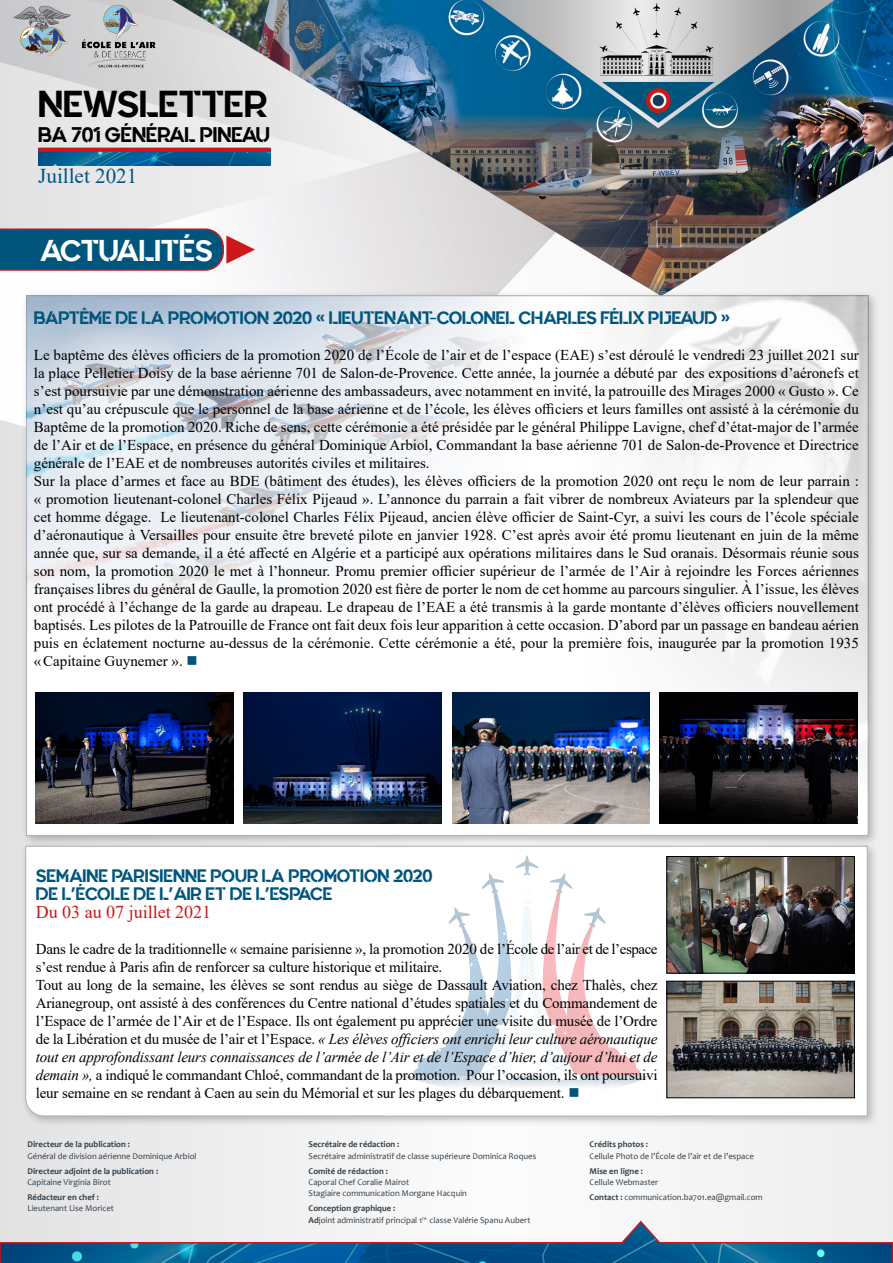
<style>
.page{position:relative;width:893px;height:1263px;background:#fff}
.page>*{position:absolute;margin:0;border:0;box-sizing:border-box;transform-origin:0 0}
.t1{font:37.35px "Quantify";color:#000}
.t2{font:30px "Quantify";color:#fff}
.t3{font:21.15px "Quantify";color:#000}
.t4{font:21.15px "Times New Roman";color:#00557d}
.t5{font:18px/18px "Quantify";color:#00557d}
.t6{font:18px "Times New Roman";color:#cd1719}
.t7{font:15px/18px "Times New Roman";color:#000}
.t8{font:8.85px/11.4px "Candara";color:#303e49}
.t9{font:700 8.85px "Candara";color:#303e49}
.s1{color:#00557d}
.s2{font-style:italic}
.s3{font-weight:700}
</style>
<div class="page">
<img style="left:0;top:0;width:893px;height:1219px">
<div style="left:21px;top:290px;width:859px;height:557px;background:#000;opacity:.25"></div>
<div style="left:26px;top:296px;width:842px;height:540px;background:#fff;border:1px solid #b1afb2"></div>
<img style="left:26px;top:296px;width:504px;height:335px">
<svg style="left:27px;top:328px;width:186px;height:172px;background:#dae2ea"></svg>
<img style="left:79px;top:5px;width:82px;height:71px">
<img style="left:573px;top:296px;width:295px;height:496px">
<img style="left:35px;top:693px;width:199px;height:131px">
<img style="left:243px;top:693px;width:199px;height:131px">
<img style="left:452px;top:693px;width:198px;height:131px">
<img style="left:659px;top:693px;width:199px;height:131px">
<svg style="left:0;top:1219px;width:893px;height:44px"></svg>
<img style="left:38px;top:152px;width:233px;height:14px">
<svg style="left:38px;top:148px;width:233px;height:4px"></svg>
<svg style="left:0;top:228px;width:255px;height:43px;background:#306080"></svg>
<div style="left:20px;top:841px;width:859px;height:286px;background:#000;opacity:.25"></div>
<svg style="left:25px;top:846px;width:843px;height:270px"></svg>
<img style="left:383px;top:1055px;width:19px;height:61px">
<img style="left:651px;top:1055px;width:19px;height:61px">
<img style="left:402px;top:1096px;width:249px;height:20px">
<img style="left:392px;top:903px;width:21px;height:152px">
<img style="left:392px;top:1055px;width:19px;height:41px">
<img style="left:411px;top:1055px;width:97px;height:41px">
<img style="left:641px;top:903px;width:21px;height:152px">
<img style="left:643px;top:1055px;width:19px;height:41px">
<svg style="left:508px;top:1095px;width:38px;height:1px"></svg>
<img style="left:546px;top:1055px;width:97px;height:41px">
<img style="left:508px;top:1080px;width:38px;height:15px">
<img style="left:459px;top:1080px;width:49px;height:15px">
<img style="left:546px;top:1080px;width:49px;height:15px">
<svg style="left:413px;top:855px;width:228px;height:225px"></svg>
<img style="left:668px;top:858px;width:185px;height:113px">
<div style="left:666px;top:856px;width:189px;height:117px;border:1px solid #000"></div>
<img style="left:668px;top:983px;width:185px;height:113px">
<div style="left:666px;top:981px;width:189px;height:117px;border:1px solid #000"></div>
<h1 class="t1" style="left:38px;top:83px;width:231px">NEWSLETTER</h1>
<h3 class="t3" style="left:38px;top:123px;width:233px">BA 701 GÉNÉRAL PINEAU</h3>
<h3 class="t4" style="left:38px;top:161px;width:101px">Juillet 2021</h3>
<h2 class="t2" style="left:40px;top:234px;width:175px">ACTUALITÉS</h2>
<p class="t5" style="left:34px;top:309px;width:698px">BAPTÊME DE LA PROMOTION 2020 « LIEUTENANT-COLONEL CHARLES FÉLIX PIJEAUD »</p>
<p class="t7" style="left:34px;top:346px;width:826px">Le baptême des élèves officiers de la promotion 2020 de l’École de l’air et de l’espace (EAE) s’est déroulé le vendredi 23 juillet 2021 sur la place Pelletier Doisy de la base aérienne 701 de Salon-de-Provence. Cette année, la journée a débuté par des expositions d’aéronefs et s’est poursuivie par une démonstration aérienne des ambassadeurs, avec notamment en invité, la patrouille des Mirages 2000 « Gusto ». Ce n’est qu’au crépuscule que le personnel de la base aérienne et de l’école, les élèves officiers et leurs familles ont assisté à la cérémonie du Baptême de la promotion 2020. Riche de sens, cette cérémonie a été présidée par le général Philippe Lavigne, chef d’état-major de l’armée de l’Air et de l’Espace, en présence du général Dominique Arbiol, Commandant la base aérienne 701 de Salon-de-Provence et Directrice générale de l’EAE et de nombreuses autorités civiles et militaires.<br>Sur la place d’armes et face au BDE (bâtiment des études), les élèves officiers de la promotion 2020 ont reçu le nom de leur parrain : « promotion lieutenant-colonel Charles Félix Pijeaud ». L’annonce du parrain a fait vibrer de nombreux Aviateurs par la splendeur que cet homme dégage. Le lieutenant-colonel Charles Félix Pijeaud, ancien élève officier de Saint-Cyr, a suivi les cours de l’école spéciale d’aéronautique à Versailles pour ensuite être breveté pilote en janvier 1928. C’est après avoir été promu lieutenant en juin de la même année que, sur sa demande, il a été affecté en Algérie et a participé aux opérations militaires dans le Sud oranais. Désormais réunie sous son nom, la promotion 2020 le met à l’honneur. Promu premier officier supérieur de l’armée de l’Air à rejoindre les Forces aériennes françaises libres du général de Gaulle, la promotion 2020 est fière de porter le nom de cet homme au parcours singulier. À l’issue, les élèves ont procédé à l’échange de la garde au drapeau. Le drapeau de l’EAE a été transmis à la garde montante d’élèves officiers nouvellement baptisés. Les pilotes de la Patrouille de France ont fait deux fois leur apparition à cette occasion. D’abord par un passage en bandeau aérien puis en éclatement nocturne au-dessus de la cérémonie. Cette cérémonie a été, pour la première fois, inaugurée par la promotion 1935 «Capitaine Guynemer ». <span class="s1">■</span></p>
<p class="t5" style="left:36px;top:867px;width:398px">SEMAINE PARISIENNE POUR LA PROMOTION 2020<br>DE L’ÉCOLE DE L’AIR ET DE L’ESPACE</p>
<p class="t6" style="left:36px;top:899px;width:177px">Du 03 au 07 juillet 2021</p>
<p class="t7" style="left:36px;top:940px;width:623px">Dans le cadre de la traditionnelle « semaine parisienne », la promotion 2020 de l’École de l’air et de l’espace s’est rendue à Paris afin de renforcer sa culture historique et militaire.<br>Tout au long de la semaine, les élèves se sont rendus au siège de Dassault Aviation, chez Thalès, chez Arianegroup, ont assisté à des conférences du Centre national d’études spatiales et du Commandement de l’Espace de l’armée de l’Air et de l’Espace. Ils ont également pu apprécier une visite du musée de l’Ordre de la Libération et du musée de l’air et l’Espace. <span class="s2">« Les élèves officiers ont enrichi leur culture aéronautique tout en approfondissant leurs connaissances de l’armée de l’Air et de l’Espace d’hier, d’aujour d’hui et de demain »,</span> a indiqué le commandant Chloé, commandant de la promotion. Pour l’occasion, ils ont poursuivi leur semaine en se rendant à Caen au sein du Mémorial et sur les plages du débarquement. <span class="s1">■</span></p>
<p class="t9" style="left:27px;top:1139px;width:104px">Directeur de la publication :</p>
<p class="t8" style="left:27px;top:1150px;width:171px">Général de division aérienne Dominique Arbiol</p>
<p class="t9" style="left:27px;top:1165px;width:132px">Directeur adjoint de la publication :</p>
<p class="t8" style="left:27px;top:1176px;width:85px">Capitaine Virginia Birot</p>
<p class="t9" style="left:27px;top:1191px;width:73px">Rédacteur en chef :</p>
<p class="t8" style="left:27px;top:1202px;width:88px">Lieutenant Lise Moricet</p>
<p class="t9" style="left:309px;top:1139px;width:92px">Secrétaire de rédaction :</p>
<p class="t8" style="left:309px;top:1150px;width:229px">Secrétaire administratif de classe supérieure Dominica Roques</p>
<p class="t9" style="left:309px;top:1165px;width:81px">Comité de rédaction :</p>
<p class="t8" style="left:309px;top:1176px;width:160px">Caporal Chef Coralie Mairot<br>Stagiaire communication Morgane Hacquin</p>
<p class="t8" style="left:309px;top:1202px;width:223px"><span class="s3">Conception graphique :<br>Ad</span>joint administratif principal 1<sup>re</sup> classe Valérie Spanu Aubert</p>
<p class="t9" style="left:590px;top:1139px;width:60px">Crédits photos :</p>
<p class="t8" style="left:590px;top:1150px;width:166px">Cellule Photo de l’École de l’air et de l’espace</p>
<p class="t9" style="left:590px;top:1165px;width:55px">Mise en ligne :</p>
<p class="t8" style="left:590px;top:1174px;width:174px;line-height:14.9px">Cellule Webmaster<br><span class="s3">Contact :</span> communication.ba701.ea@gmail.com</p>
</div>
